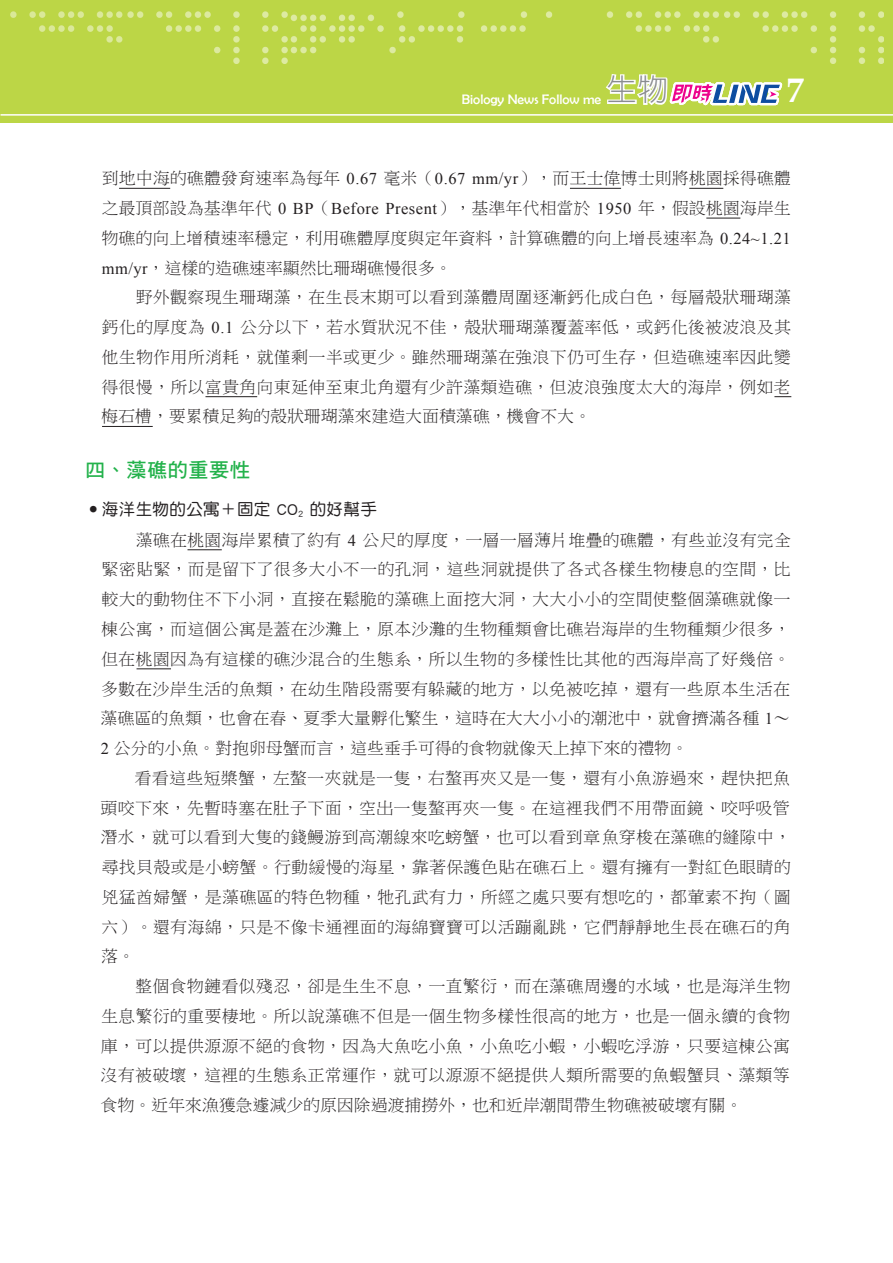
<style>
.page{position:relative;width:893px;height:1263px;background:#fff}
.page>*{position:absolute;margin:0;border:0;box-sizing:border-box;transform-origin:0 0}
.t1{font:700 34.05px "Book Antiqua";color:#fff}
.t2{font:300 30.9px "AR Hei B5";color:#8a8c8f}
.t3{font:20.25px "DF Hei Std W7";letter-spacing:.025em;color:#23b24b}
.t4{font:16.5px/29.7px "DF Biao Song Std W4";letter-spacing:.025em;color:#231f20;text-align:justify}
.t5{font:16.5px "DF Yuan Std W5";letter-spacing:.025em;color:#231f20}
.t6{font:13.8px "Berlin Sans FB";color:#fff}
.s1{font-family:"Times New Roman"}
.s2{font-family:"Yyya Su 1 Normal"}
</style>
<div class="page">
<hr style="left:119px;top:188px;width:51px;height:1px;background:#231f20">
<hr style="left:570px;top:188px;width:51px;height:1px;background:#231f20">
<hr style="left:689px;top:188px;width:34px;height:1px;background:#231f20">
<hr style="left:706px;top:218px;width:34px;height:1px;background:#231f20">
<hr style="left:205px;top:396px;width:52px;height:1px;background:#231f20">
<svg style="left:774px;top:396px;width:17px;height:1px"></svg>
<hr style="left:102px;top:426px;width:51px;height:1px;background:#231f20">
<hr style="left:187px;top:549px;width:35px;height:1px;background:#231f20">
<hr style="left:137px;top:669px;width:34px;height:1px;background:#231f20">
<div style="left:0;top:0;width:893px;height:123px;background:#bcd646"></div>
<img style="left:10px;top:11px;width:874px;height:52px">
<hr style="left:1px;top:114px;width:892px;height:2px;background:#fff">
<svg style="left:606px;top:74px;width:177px;height:32px"></svg>
<h2 class="t2" style="left:607px;top:74px;width:63px">生物</h2>
<h1 class="t1" style="left:787px;top:67px;width:19px">7</h1>
<p class="t6" style="left:462px;top:92px;width:141px">Biology News Follow me</p>
<p class="t4" style="left:102px;top:163px;width:690px">到地中海的礁體發育速率為每年 <span class="s1">0.67</span> 毫米（<span class="s1">0.67 mm/yr</span>），而王士偉博士則將桃園採得礁體之最頂部設為基準年代 <span class="s1">0 BP</span>（<span class="s1">Before Present</span>），基準年代相當於 <span class="s1">1950</span> 年，假設桃園海岸生物礁的向上增積速率穩定，利用礁體厚度與定年資料，計算礁體的向上增長速率為 <span class="s1">0.24~1.21 mm/yr</span>，這樣的造礁速率顯然比珊瑚礁慢很多。</p>
<p class="t4" style="left:102px;top:282px;width:691px;text-indent:34px">野外觀察現生珊瑚藻，在生長末期可以看到藻體周圍逐漸鈣化成白色，每層殼狀珊瑚藻鈣化的厚度為 <span class="s1">0.1</span> 公分以下，若水質狀況不佳，殼狀珊瑚藻覆蓋率低，或鈣化後被波浪及其他生物作用所消耗，就僅剩一半或更少。雖然珊瑚藻在強浪下仍可生存，但造礁速率因此變得很慢，所以富貴角向東延伸至東北角還有少許藻類造礁，但波浪強度太大的海岸，例如老梅石槽，要累積足夠的殼狀珊瑚藻來建造大面積藻礁，機會不大。</p>
<p class="t3" style="left:85px;top:459px;width:167px">四、藻礁的重要性</p>
<p class="t5" style="left:85px;top:500px;width:293px"><span class="s2">6</span>海洋生物的公寓＋固定 CO<sub>2</sub> 的好幫手</p>
<p class="t4" style="left:101px;top:525px;width:691px;text-indent:35px">藻礁在桃園海岸累積了約有 <span class="s1">4</span> 公尺的厚度，一層一層薄片堆疊的礁體，有些並沒有完全緊密貼緊，而是留下了很多大小不一的孔洞，這些洞就提供了各式各樣生物棲息的空間，比較大的動物住不下小洞，直接在鬆脆的藻礁上面挖大洞，大大小小的空間使整個藻礁就像一棟公寓，而這個公寓是蓋在沙灘上，原本沙灘的生物種類會比礁岩海岸的生物種類少很多，但在桃園因為有這樣的礁沙混合的生態系，所以生物的多樣性比其他的西海岸高了好幾倍。多數在沙岸生活的魚類，在幼生階段需要有躲藏的地方，以免被吃掉，還有一些原本生活在藻礁區的魚類，也會在春、夏季大量孵化繁生，這時在大大小小的潮池中，就會擠滿各種 <span class="s1">1</span>∼ <span class="s1">2</span> 公分的小魚。對抱卵母蟹而言，這些垂手可得的食物就像天上掉下來的禮物。</p>
<p class="t4" style="left:101px;top:763px;width:692px;text-indent:34px">看看這些短槳蟹，左螯一夾就是一隻，右螯再夾又是一隻，還有小魚游過來，趕快把魚頭咬下來，先暫時塞在肚子下面，空出一隻螯再夾一隻。在這裡我們不用帶面鏡、咬呼吸管潛水，就可以看到大隻的錢鰻游到高潮線來吃螃蟹，也可以看到章魚穿梭在藻礁的縫隙中，尋找貝殼或是小螃蟹。行動緩慢的海星，靠著保護色貼在礁石上。還有擁有一對紅色眼睛的兇猛酋婦蟹，是藻礁區的特色物種，牠孔武有力，所經之處只要有想吃的，都葷素不拘（圖六）。還有海綿，只是不像卡通裡面的海綿寶寶可以活蹦亂跳，它們靜靜地生長在礁石的角落。</p>
<p class="t4" style="left:101px;top:971px;width:691px;text-indent:35px">整個食物鏈看似殘忍，卻是生生不息，一直繁衍，而在藻礁周邊的水域，也是海洋生物生息繁衍的重要棲地。所以說藻礁不但是一個生物多樣性很高的地方，也是一個永續的食物庫，可以提供源源不絕的食物，因為大魚吃小魚，小魚吃小蝦，小蝦吃浮游，只要這棟公寓沒有被破壞，這裡的生態系正常運作，就可以源源不絕提供人類所需要的魚蝦蟹貝、藻類等食物。近年來漁獲急遽減少的原因除過渡捕撈外，也和近岸潮間帶生物礁被破壞有關。</p>
</div>
